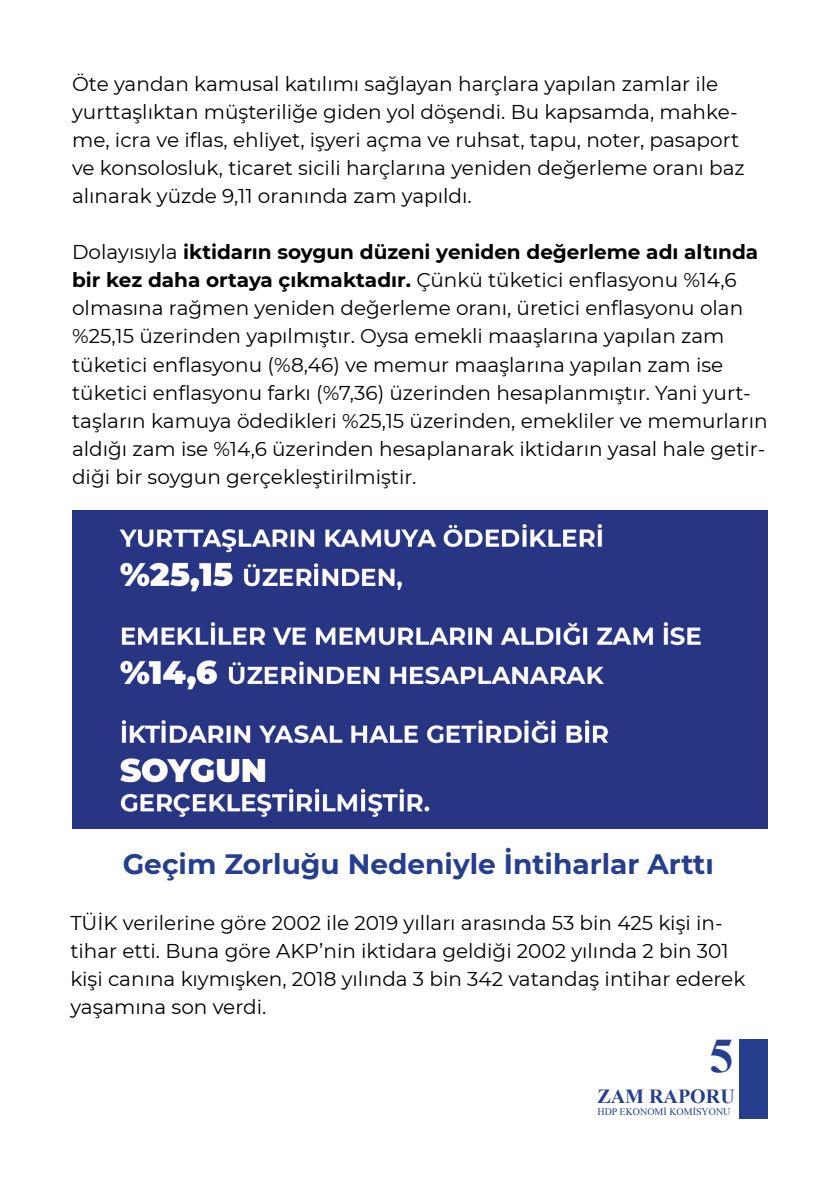
<style>
.page{position:relative;width:840px;height:1191px;background:#fff}
.page>*{position:absolute;margin:0;border:0;box-sizing:border-box;transform-origin:0 0}
.t1{font:700 48px "Times New Roman";color:#253f8e}
.t2{font:700 28px "Montserrat";color:#253f8e}
.t3{font:20px/28px "Montserrat";color:#000}
.t4{font:700 20px "Times New Roman";color:#253f8e}
.t5{font:10px "Times New Roman";color:#253f8e}
.s1{font-weight:700}
</style>
<div class="page">
<div style="left:738px;top:1039px;width:29px;height:80px;background:#253f8e"></div>
<img style="left:72px;top:510px;width:695px;height:318px">
<p class="t3" style="left:72px;top:70px;width:674px">Öte yandan kamusal katılımı sağlayan harçlara yapılan zamlar ile yurttaşlıktan müşteriliğe giden yol döşendi. Bu kapsamda, mahke&shy;me, icra ve iflas, ehliyet, işyeri açma ve ruhsat, tapu, noter, pasaport ve konsolosluk, ticaret sicili harçlarına yeniden değerleme oranı baz alınarak yüzde 9,11 oranında zam yapıldı.</p>
<p class="t3" style="left:72px;top:238px;width:696px">Dolayısıyla <span class="s1">iktidarın soygun düzeni yeniden değerleme adı altında bir kez daha ortaya çıkmaktadır.</span> Çünkü tüketici enflasyonu %14,6 olmasına rağmen yeniden değerleme oranı, üretici enflasyonu olan %25,15 üzerinden yapılmıştır. Oysa emekli maaşlarına yapılan zam tüketici enflasyonu (%8,46) ve memur maaşlarına yapılan zam ise tüketici enflasyonu farkı (%7,36) üzerinden hesaplanmıştır. Yani yurt&shy;taşların kamuya ödedikleri %25,15 üzerinden, emekliler ve memurların aldığı zam ise %14,6 üzerinden hesaplanarak iktidarın yasal hale getir&shy;diği bir soygun gerçekleştirilmiştir.</p>
<p class="t2" style="left:123px;top:844px;width:592px">Geçim Zorluğu Nedeniyle İntiharlar Arttı</p>
<p class="t3" style="left:70px;top:908px;width:676px">TÜİK verilerine göre 2002 ile 2019 yılları arasında 53 bin 425 kişi in&shy;tihar etti. Buna göre AKP’nin iktidara geldiği 2002 yılında 2 bin 301 kişi canına kıymışken, 2018 yılında 3 bin 342 vatandaş intihar ederek yaşamına son verdi.</p>
<p class="t1" style="left:709px;top:1023px;width:25px">5</p>
<p class="t4" style="left:597px;top:1083px;width:139px">ZAM RAPORU</p>
<p class="t5" style="left:597px;top:1105px;width:134px">HDP EKONOMİ KOMİSYONU</p>
</div>
